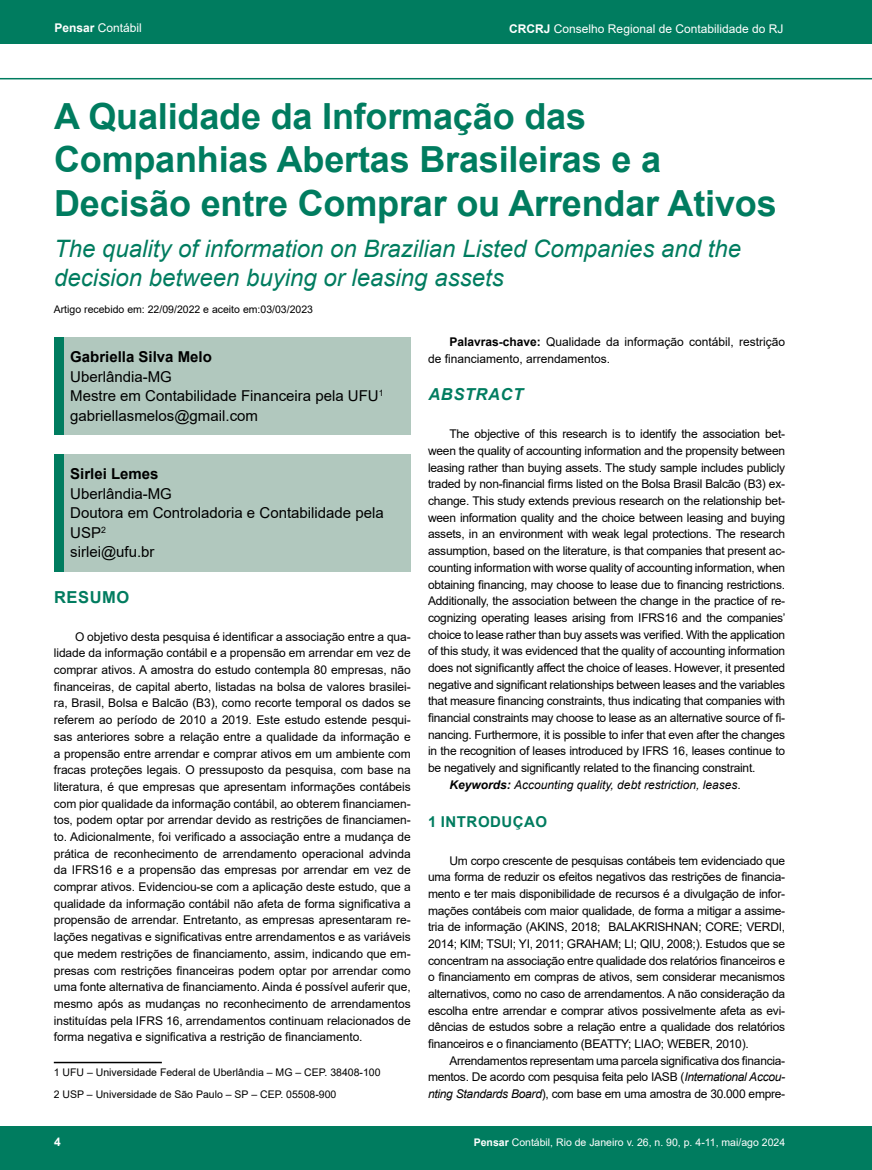
<style>
.page{position:relative;width:872px;height:1170px;background:#fff}
.page>*{position:absolute;margin:0;border:0;box-sizing:border-box;transform-origin:0 0}
.t1{font:700 36px/43.2px "Arial";letter-spacing:-.005em;color:#007c5f}
.t2{font:italic 24px/28.8px "Arial";color:#007c5f}
.t3{font:italic 700 16.5px "Arial";letter-spacing:.035em;color:#007c5f}
.t4{font:700 16.5px "Arial";letter-spacing:.035em;color:#007c5f}
.t5{font:15px/19.5px "Arial";color:#000}
.t6{font:700 15px "Arial";color:#000}
.t7{font:700 15px "Arial";letter-spacing:.035em;color:#007c5f}
.t8{font:12px/16.6px "Arial";letter-spacing:-.02em;color:#000;text-align:justify}
.t9{font:12px/16.6px "Arial";color:#000}
.t10{font:12px "Arial";color:#fff}
.t11{font:italic 12px "Arial";color:#000}
.t12{font:700 12px "Arial";color:#fff}
.t13{font:10.5px/22px "Arial";color:#000}
.t14{font:10.5px "Arial";color:#fff}
.s1{font-weight:700}
.s2{font-style:normal}
.s3{font-style:italic}
</style>
<div class="page">
<div style="left:0;top:1126px;width:872px;height:43px;background:#007c5f"></div>
<div style="left:0;top:0;width:872px;height:43px;background:#007c5f"></div>
<hr style="left:0;top:78px;width:872px;height:1px;background:#007c5f">
<div style="left:54px;top:454px;width:356px;height:117px;background:#b1c8be"></div>
<div style="left:54px;top:454px;width:10px;height:117px;background:#007c5f"></div>
<div style="left:54px;top:337px;width:356px;height:97px;background:#b1c8be"></div>
<div style="left:54px;top:337px;width:10px;height:97px;background:#007c5f"></div>
<hr style="left:54px;top:1061px;width:108px;height:2px;background:#000">
<p class="t10" style="left:54px;top:20px;width:89px"><span class="s1">Pensar</span> Contábil</p>
<p class="t10" style="left:509px;top:20px;width:276px"><span class="s1">CRCRJ</span> Conselho Regional de Contabilidade do RJ</p>
<h1 class="t1" style="left:54px;top:95px;width:724px">A Qualidade da Informação das<br>Companhias Abertas Brasileiras e a<br>Decisão entre Comprar ou Arrendar Ativos</h1>
<h2 class="t2" style="left:54px;top:234px;width:688px">The quality of information on Brazilian Listed Companies and the decision between buying or leasing assets</h2>
<p class="t13" style="left:54px;top:298px;width:261px">Artigo recebido em: 22/09/2022 e aceito em:03/03/2023</p>
<p class="t6" style="left:70px;top:346px;width:143px">Gabriella Silva Melo</p>
<p class="t5" style="left:70px;top:366px;width:315px">Uberlândia-MG<br>Mestre em Contabilidade Financeira pela UFU<sup>1 </sup>gabriellasmelos@gmail.com</p>
<p class="t6" style="left:70px;top:463px;width:90px">Sirlei Lemes</p>
<p class="t5" style="left:70px;top:483px;width:315px">Uberlândia-MG<br>Doutora em Controladoria e Contabilidade pela<br>USP<sup>2<br></sup>sirlei@ufu.br</p>
<h3 class="t4" style="left:54px;top:585px;width:77px">RESUMO</h3>
<p class="t8" style="left:54px;top:628px;width:358px;text-indent:21px">O objetivo desta pesquisa é identificar a associação entre a qua&shy;lidade da informação contábil e a propensão em arrendar em vez de comprar ativos. A amostra do estudo contempla 80 empresas, não financeiras, de capital aberto, listadas na bolsa de valores brasilei&shy;ra, Brasil, Bolsa e Balcão (B3), como recorte temporal os dados se referem ao período de 2010 a 2019. Este estudo estende pesqui&shy;sas anteriores sobre a relação entre a qualidade da informação e a propensão entre arrendar e comprar ativos em um ambiente com fracas proteções legais. O pressuposto da pesquisa, com base na literatura, é que empresas que apresentam informações contábeis com pior qualidade da informação contábil, ao obterem financiamen&shy;tos, podem optar por arrendar devido as restrições de financiamen&shy;to. Adicionalmente, foi verificado a associação entre a mudança de prática de reconhecimento de arrendamento operacional advinda da IFRS16 e a propensão das empresas por arrendar em vez de comprar ativos. Evidenciou-se com a aplicação deste estudo, que a qualidade da informação contábil não afeta de forma significativa a propensão de arrendar. Entretanto, as empresas apresentaram re&shy;lações negativas e significativas entre arrendamentos e as variáveis que medem restrições de financiamento, assim, indicando que em&shy;presas com restrições financeiras podem optar por arrendar como uma fonte alternativa de financiamento. Ainda é possível auferir que, mesmo após as mudanças no reconhecimento de arrendamentos instituídas pela IFRS 16, arrendamentos continuam relacionados de forma negativa e significativa a restrição de financiamento.</p>
<p class="t13" style="left:54px;top:1061px;width:328px">1 UFU – Universidade Federal de Uberlândia – MG – CEP. 38408-100<br>2 USP – Universidade de São Paulo – SP – CEP. 05508-900</p>
<p class="t12" style="left:54px;top:1133px;width:8px">4</p>
<p class="t9" style="left:428px;top:333px;width:358px;text-indent:21px"><span class="s1">Palavras-chave:</span> Qualidade da informação contábil, restrição de financiamento, arrendamentos.</p>
<h3 class="t3" style="left:428px;top:383px;width:96px">ABSTRACT</h3>
<p class="t8" style="left:449px;top:426px;width:337px">The objective of this research is to identify the association bet-</p>
<p class="t8" style="left:428px;top:442px;width:358px">ween the quality of accounting information and the propensity between</p>
<p class="t8" style="left:428px;top:459px;width:358px">leasing rather than buying assets. The study sample includes publicly</p>
<p class="t8" style="left:428px;top:476px;width:358px">traded by non-financial firms listed on the Bolsa Brasil Balcão (B3) ex-</p>
<p class="t8" style="left:428px;top:492px;width:358px">change. This study extends previous research on the relationship bet-</p>
<p class="t8" style="left:428px;top:509px;width:358px">ween information quality and the choice between leasing and buying</p>
<p class="t8" style="left:428px;top:526px;width:358px">assets, in an environment with weak legal protections. The research</p>
<p class="t8" style="left:428px;top:542px;width:358px">assumption, based on the literature, is that companies that present ac-</p>
<p class="t8" style="left:428px;top:559px;width:358px">counting information with worse quality of accounting information, when</p>
<p class="t8" style="left:428px;top:576px;width:358px">obtaining financing, may choose to lease due to financing restrictions.</p>
<p class="t8" style="left:428px;top:592px;width:358px">Additionally, the association between the change in the practice of re-</p>
<p class="t8" style="left:428px;top:609px;width:359px">cognizing operating leases arising from IFRS16 and the companies’</p>
<p class="t8" style="left:428px;top:626px;width:358px">choice to lease rather than buy assets was verified. With the application</p>
<p class="t8" style="left:428px;top:642px;width:358px">of this study, it was evidenced that the quality of accounting information</p>
<p class="t8" style="left:428px;top:659px;width:358px">does not significantly affect the choice of leases. However, it presented</p>
<p class="t8" style="left:428px;top:676px;width:358px">negative and significant relationships between leases and the variables</p>
<p class="t8" style="left:428px;top:692px;width:358px">that measure financing constraints, thus indicating that companies with</p>
<p class="t8" style="left:428px;top:709px;width:358px">financial constraints may choose to lease as an alternative source of fi-</p>
<p class="t8" style="left:428px;top:726px;width:358px">nancing. Furthermore, it is possible to infer that even after the changes</p>
<p class="t8" style="left:428px;top:742px;width:358px">in the recognition of leases introduced by IFRS 16, leases continue to</p>
<p class="t8" style="left:428px;top:759px;width:329px">be negatively and significantly related to the financing constraint.</p>
<p class="t11" style="left:449px;top:776px;width:293px"><span class="s1">Keywords:</span> Accounting quality, debt restriction, leases<span class="s2">.</span></p>
<p class="t7" style="left:428px;top:810px;width:121px">1 INTRODUÇAO</p>
<p class="t8" style="left:428px;top:851px;width:358px;text-indent:21px">Um corpo crescente de pesquisas contábeis tem evidenciado que uma forma de reduzir os efeitos negativos das restrições de financia&shy;mento e ter mais disponibilidade de recursos é a divulgação de infor&shy;mações contábeis com maior qualidade, de forma a mitigar a assime&shy;tria de informação (AKINS, 2018; BALAKRISHNAN; CORE; VERDI, 2014; KIM; TSUI; YI, 2011; GRAHAM; LI; QIU, 2008;). Estudos que se concentram na associação entre qualidade dos relatórios financeiros e o financiamento em compras de ativos, sem considerar mecanismos alternativos, como no caso de arrendamentos. A não consideração da escolha entre arrendar e comprar ativos possivelmente afeta as evi&shy;dências de estudos sobre a relação entre a qualidade dos relatórios financeiros e o financiamento (BEATTY; LIAO; WEBER, 2010).</p>
<p class="t8" style="left:428px;top:1051px;width:358px;text-indent:21px">Arrendamentos representam uma parcela significativa dos financia&shy;mentos. De acordo com pesquisa feita pelo IASB (<span class="s3">International Accou&shy;nting Standards Board</span>), com base em uma amostra de 30.000 empre-</p>
<p class="t14" style="left:474px;top:1135px;width:313px"><span class="s1">Pensar</span> Contábil, Rio de Janeiro v. 26, n. 90, p. 4-11, mai/ago 2024</p>
</div>
